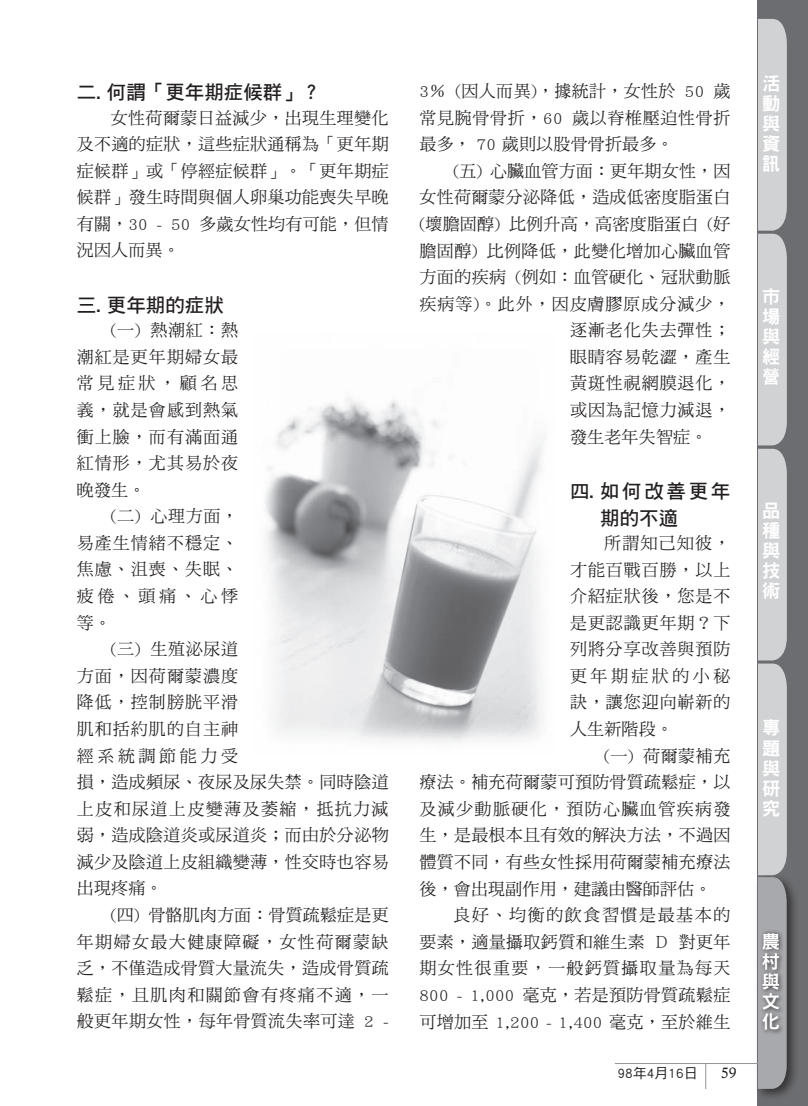
<style>
.page{position:relative;width:808px;height:1106px;background:#fff}
.page>*{position:absolute;margin:0;border:0;box-sizing:border-box;transform-origin:0 0}
.內文{font:19.5px "DF Hei Std W7";color:#231f20}
.內文-2{font:19.5px/26.5px "DF Hei Std W7";letter-spacing:.135em;color:#231f20}
.段落樣式3{font:18.15px/20.1px "DF Hei Std W9";color:#fff;text-align:justify}
.內文-3{font:16.95px/26.5px "DF Ming Std W5";letter-spacing:.025em;color:#231f20;text-align:justify}
.內文-4{font:16.95px "DF Ming Std W5";letter-spacing:.055em;color:#231f20}
.t1{font:15px "Calisto";color:#231f20}
.正常{font:13.95px "DF Hei Std W5";color:#231f20}
</style>
<div class="page">
<div style="left:758px;top:0;width:50px;height:1106px;background:#6c6d70"></div>
<div style="left:754px;top:873px;width:45px;height:228px;background:#231f20;opacity:.75"></div>
<svg style="left:758px;top:19px;width:29px;height:1070px;background:#c7c8ca"></svg>
<div style="left:759px;top:929px;width:25px;height:106px;background:#231f20;opacity:.75"></div>
<img style="left:265px;top:398px;width:279px;height:344px">
<hr style="left:615px;top:1063px;width:143px;height:1px;background:#939598">
<svg style="left:705px;top:1064px;width:1px;height:25px"></svg>
<p class="內文" style="left:77px;top:81px;width:246px">二. 何謂「更年期症候群」？</p>
<p class="內文-3" style="left:77px;top:104px;width:313px;text-indent:34px">女性荷爾蒙日益減少，出現生理變化及不適的症狀，這些症狀通稱為「更年期症候群」或「停經症候群」。「更年期症候群」發生時間與個人卵巢功能喪失早晚有關，30 - 50 多歲女性均有可能，但情況因人而異。</p>
<p class="內文" style="left:77px;top:294px;width:149px">三. 更年期的症狀</p>
<p class="內文-3" style="left:77px;top:316px;width:163px;text-indent:34px">(一) 熱潮紅：熱潮紅是更年期婦女最常見症狀，顧名思義，就是會感到熱氣衝上臉，而有滿面通紅情形，尤其易於夜晚發生。</p>
<p class="內文-3" style="left:77px;top:502px;width:163px;text-indent:34px">(二) 心理方面，易產生情緒不穩定、焦慮、沮喪、失眠、疲倦、頭痛、心悸等。</p>
<p class="內文-3" style="left:77px;top:635px;width:313px;text-align:left;text-indent:34px">(三) 生殖泌尿道<br>方面，因荷爾蒙濃度<br>降低，控制膀胱平滑<br>肌和括約肌的自主神<br>經系統調節能力受<br>損，造成頻尿、夜尿及尿失禁。同時陰道上皮和尿道上皮變薄及萎縮，抵抗力減弱，造成陰道炎或尿道炎；而由於分泌物減少及陰道上皮組織變薄，性交時也容易出現疼痛。</p>
<p class="內文-3" style="left:77px;top:901px;width:313px;text-indent:34px">(四) 骨骼肌肉方面：骨質疏鬆症是更年期婦女最大健康障礙，女性荷爾蒙缺乏，不僅造成骨質大量流失，造成骨質疏鬆症，且肌肉和關節會有疼痛不適，一般更年期女性，每年骨質流失率可達 2 -</p>
<p class="內文-3" style="left:419px;top:77px;width:312px">3％ (因人而異)，據統計，女性於 50 歲常見腕骨骨折，60 歲以脊椎壓迫性骨折最多， 70 歲則以股骨骨折最多。</p>
<p class="內文-3" style="left:453px;top:157px;width:278px">(五) 心臟血管方面：更年期女性，因</p>
<p class="內文-3" style="left:419px;top:184px;width:312px">女性荷爾蒙分泌降低，造成低密度脂蛋白</p>
<p class="內文-3" style="left:419px;top:210px;width:312px">(壞膽固醇) 比例升高，高密度脂蛋白 (好</p>
<p class="內文-3" style="left:419px;top:237px;width:312px">膽固醇) 比例降低，此變化增加心臟血管</p>
<p class="內文-3" style="left:419px;top:263px;width:312px">方面的疾病 (例如：血管硬化、冠狀動脈</p>
<p class="內文-4" style="left:419px;top:294px;width:312px">疾病等)。此外，因皮膚膠原成分減少，</p>
<p class="內文-4" style="left:570px;top:321px;width:162px">逐漸老化失去彈性；</p>
<p class="內文-4" style="left:570px;top:347px;width:162px">眼睛容易乾澀，產生</p>
<p class="內文-4" style="left:570px;top:374px;width:162px">黃斑性視網膜退化，</p>
<p class="內文-4" style="left:570px;top:401px;width:162px">或因為記憶力減退，</p>
<p class="內文-3" style="left:570px;top:423px;width:139px">發生老年失智症。</p>
<p class="內文-2" style="left:600px;top:477px;width:132px;text-indent:-30px">四. 如何改善更年期的不適</p>
<p class="內文-3" style="left:570px;top:529px;width:162px;text-indent:34px">所謂知己知彼，才能百戰百勝，以上介紹症狀後，您是不是更認識更年期？下列將分享改善與預防更年期症狀的小秘訣，讓您迎向嶄新的人生新階段。</p>
<p class="內文-3" style="left:419px;top:742px;width:312px;text-indent:185px">(一) 荷爾蒙補充療法。補充荷爾蒙可預防骨質疏鬆症，以及減少動脈硬化，預防心臟血管疾病發生，是最根本且有效的解決方法，不過因體質不同，有些女性採用荷爾蒙補充療法後，會出現副作用，建議由醫師評估。</p>
<p class="內文-3" style="left:419px;top:901px;width:312px;text-indent:34px">良好、均衡的飲食習慣是最基本的要素，適量攝取鈣質和維生素Ｄ對更年期女性很重要，一般鈣質攝取量為每天800 - 1,000 毫克，若是預防骨質疏鬆症可增加至 1,200 - 1,400 毫克，至於維生</p>
<p class="正常" style="left:618px;top:1065px;width:82px">98年4月16日</p>
<p class="t1" style="left:721px;top:1064px;width:17px">59</p>
<p class="段落樣式3" style="left:762px;top:73px;width:19px">活動與資訊</p>
<p class="段落樣式3" style="left:762px;top:286px;width:19px">市場與經營</p>
<p class="段落樣式3" style="left:762px;top:500px;width:19px">品種與技術</p>
<p class="段落樣式3" style="left:762px;top:717px;width:19px">專題與研究</p>
<p class="段落樣式3" style="left:762px;top:931px;width:19px">農村與文化</p>
<p class="段落樣式3" style="left:762px;top:932px;width:19px">活動</p>
<p class="段落樣式3" style="left:762px;top:992px;width:19px">資訊</p>
</div>
